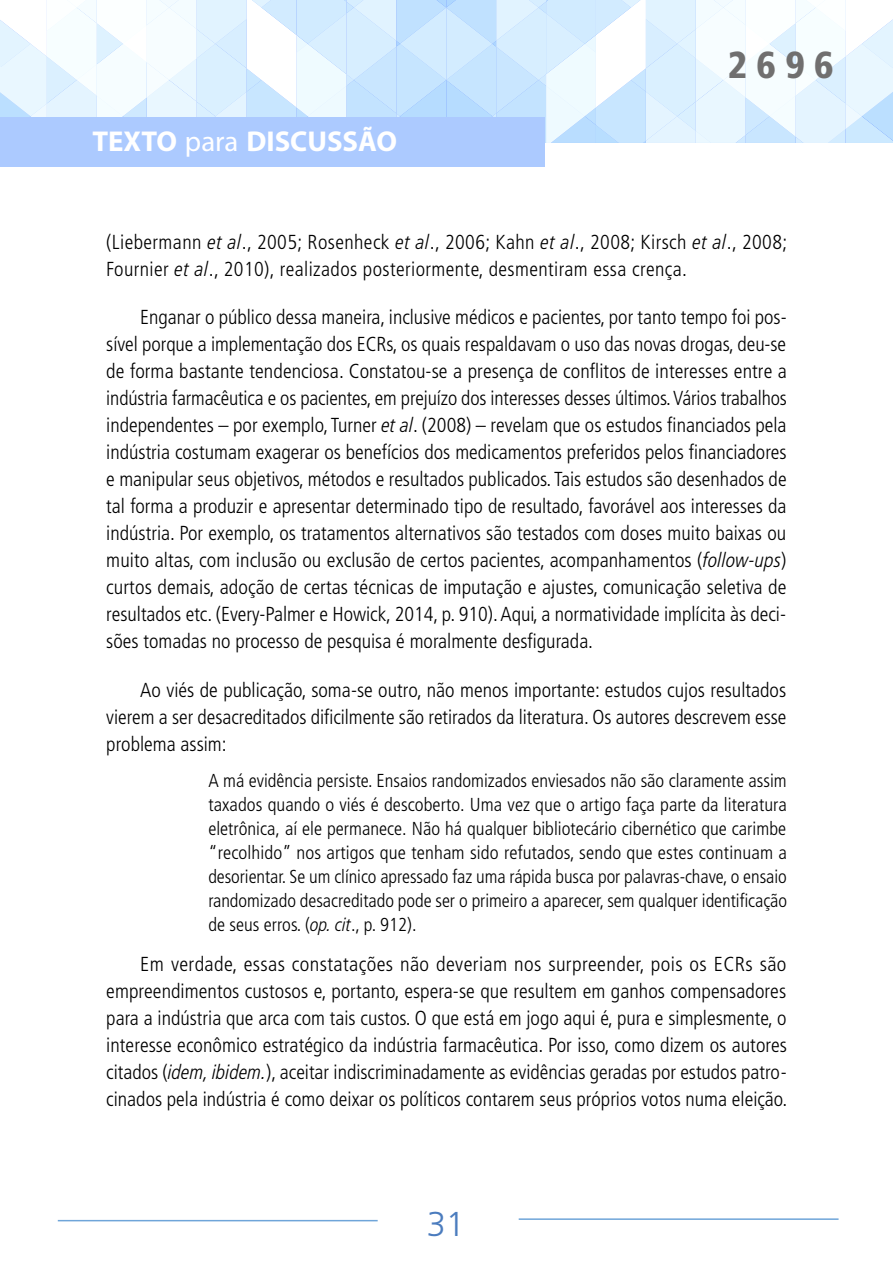
<style>
.page{position:relative;width:893px;height:1263px;background:#fff}
.page>*{position:absolute;margin:0;border:0;box-sizing:border-box;transform-origin:0 0}
.t1{font:900 condensed 37.5px "Frutiger LT Pro";color:#706f6f}
.t2{font:300 34.5px "Frutiger LT Pro";color:#4b7cbe}
.t3{font:700 28.8px "Myriad Pro";color:#fff}
.t4{font:300 condensed 20.25px/27px "Frutiger LT Pro";color:#000;text-align:justify}
.t5{font:300 condensed 20.25px/27px "Frutiger LT Pro";letter-spacing:.02em;color:#000}
.t6{font:300 condensed 18.75px/24px "Frutiger LT Pro";color:#000;text-align:justify}
.s1{font-weight:400}
.s2{font-style:italic}
</style>
<div class="page">
<svg style="left:0;top:0;width:893px;height:143px"></svg>
<div style="left:0;top:118px;width:545px;height:49px;background:#accaff"></div>
<hr style="left:519px;top:1218px;width:319px;height:2px;background:#6fa5d9">
<hr style="left:58px;top:1220px;width:320px;height:1px;background:#6fa5d9">
<h3 class="t3" style="left:92px;top:122px;width:306px">TEXTO <span class="s1">para</span> DISCUSSÃO</h3>
<h1 class="t1" style="left:728px;top:42px;width:108px">2696</h1>
<p class="t5" style="left:106px;top:229px;width:683px">(Liebermann <span class="s2">et al</span>., 2005; Rosenheck <span class="s2">et al</span>., 2006; Kahn <span class="s2">et al</span>., 2008; Kirsch <span class="s2">et al</span>., 2008;<br>Fournier <span class="s2">et al</span>., 2010), realizados posteriormente, desmentiram essa crença.</p>
<p class="t4" style="left:106px;top:304px;width:682px;text-indent:34px">Enganar o público dessa maneira, inclusive médicos e pacientes, por tanto tempo foi pos&shy;sível porque a implementação dos ECRs, os quais respaldavam o uso das novas drogas, deu-se de forma bastante tendenciosa. Constatou-se a presença de conflitos de interesses entre a indústria farmacêutica e os pacientes, em prejuízo dos interesses desses últimos. Vários trabalhos independentes – por exemplo, Turner <span class="s2">et al</span>. (2008) – revelam que os estudos financiados pela indústria costumam exagerar os benefícios dos medicamentos preferidos pelos financiadores e manipular seus objetivos, métodos e resultados publicados. Tais estudos são desenhados de tal forma a produzir e apresentar determinado tipo de resultado, favorável aos interesses da indústria. Por exemplo, os tratamentos alternativos são testados com doses muito baixas ou muito altas, com inclusão ou exclusão de certos pacientes, acompanhamentos (<span class="s2">follow-ups</span>) curtos demais, adoção de certas técnicas de imputação e ajustes, comunicação seletiva de resultados etc. (Every-Palmer e Howick, 2014, p. 910). Aqui, a normatividade implícita às deci&shy;sões tomadas no processo de pesquisa é moralmente desfigurada.</p>
<p class="t4" style="left:106px;top:676px;width:682px;text-indent:34px">Ao viés de publicação, soma-se outro, não menos importante: estudos cujos resultados vierem a ser desacreditados dificilmente são retirados da literatura. Os autores descrevem esse problema assim:</p>
<p class="t6" style="left:208px;top:769px;width:580px">A má evidência persiste. Ensaios randomizados enviesados não são claramente assim taxados quando o viés é descoberto. Uma vez que o artigo faça parte da literatura eletrônica, aí ele permanece. Não há qualquer bibliotecário cibernético que carimbe “recolhido” nos artigos que tenham sido refutados, sendo que estes continuam a desorientar. Se um clínico apressado faz uma rápida busca por palavras-chave, o ensaio randomizado desacreditado pode ser o primeiro a aparecer, sem qualquer identificação de seus erros. (<span class="s2">op. cit</span>., p. 912).</p>
<p class="t4" style="left:106px;top:951px;width:683px;text-indent:34px">Em verdade, essas constatações não deveriam nos surpreender, pois os ECRs são empreendimentos custosos e, portanto, espera-se que resultem em ganhos compensadores para a indústria que arca com tais custos. O que está em jogo aqui é, pura e simplesmente, o interesse econômico estratégico da indústria farmacêutica. Por isso, como dizem os autores citados (<span class="s2">idem, ibidem.</span>), aceitar indiscriminadamente as evidências geradas por estudos patro&shy;cinados pela indústria é como deixar os políticos contarem seus próprios votos numa eleição.</p>
<h2 class="t2" style="left:427px;top:1204px;width:40px">31</h2>
</div>
